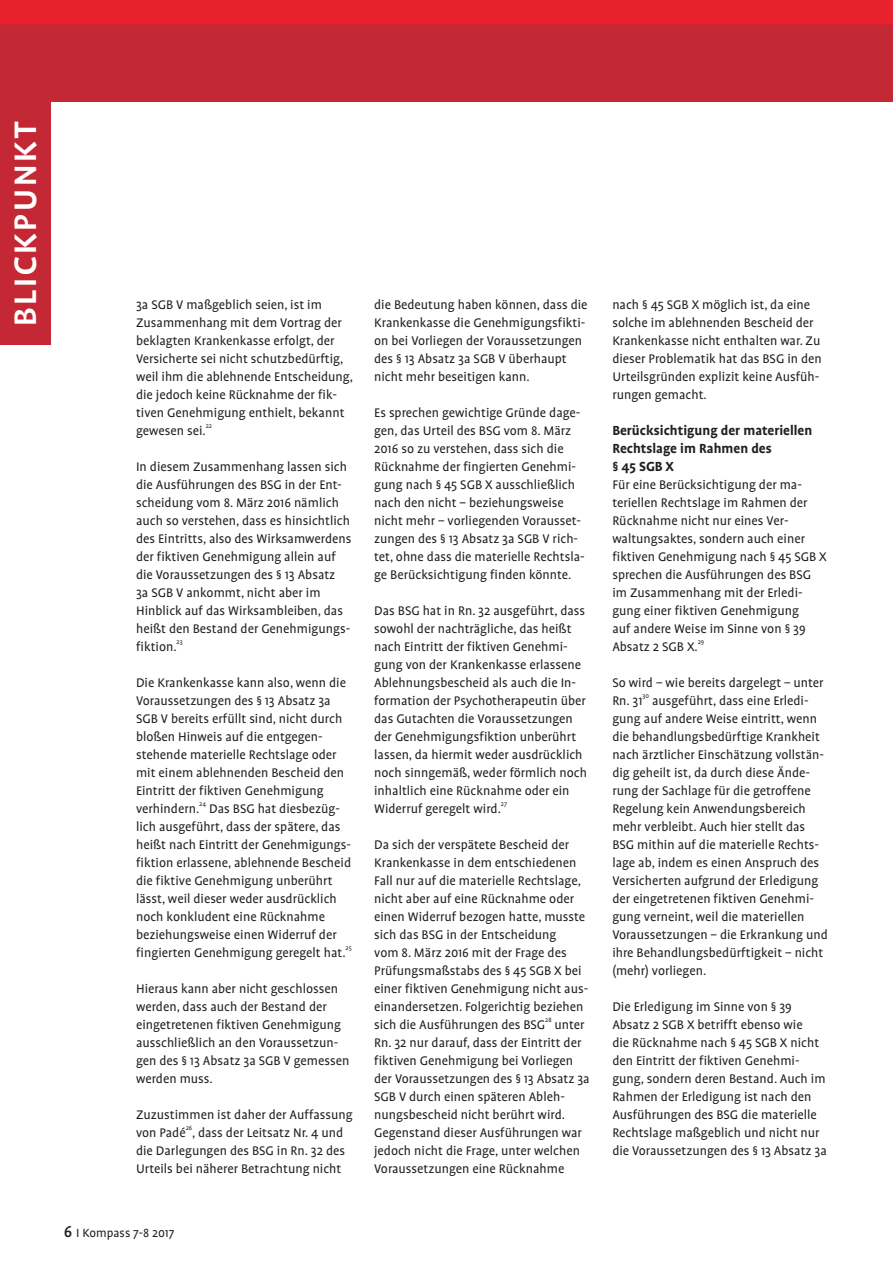
<style>
.page{position:relative;width:893px;height:1263px;background:#fff}
.page>*{position:absolute;margin:0;border:0;box-sizing:border-box;transform-origin:0 0}
.t1{font:500 42px "Profile OT";letter-spacing:.025em;color:#fff}
.t2{font:700 15px/18px "Profile OT";color:#231f20}
.t3{font:14.25px/18px "Profile OT";color:#231f20}
.t4{font:13.5px "Profile OT";color:#231f20}
.t5{font:7.2px "Profile OT";color:#231f20}
.s1{font-weight:500;font-size:18px}
</style>
<div class="page">
<div style="left:0;top:0;width:893px;height:102px;background:#c32834"></div>
<div style="left:0;top:90px;width:51px;height:255px;background:#c32834"></div>
<div style="left:0;top:0;width:893px;height:24px;background:#e8212f"></div>
<h1 class="t1" style="left:1px;top:327px;width:207px;rotate:-90deg">blickpunkt</h1>
<p class="t3" style="left:136px;top:296px;width:219px">3a SGB V maßgeblich seien, ist im Zusammenhang mit dem Vortrag der beklagten Krankenkasse erfolgt, der Versicherte sei nicht schutzbedürftig, weil ihm die ablehnende Entscheidung, die jedoch keine Rücknahme der fik&shy;tiven Genehmigung enthielt, bekannt gewesen sei.</p>
<p class="t5" style="left:206px;top:422px;width:8px">22</p>
<p class="t3" style="left:136px;top:458px;width:217px">In diesem Zusammenhang lassen sich die Ausführungen des BSG in der Ent&shy;scheidung vom 8. März 2016 nämlich auch so verstehen, dass es hinsichtlich des Eintritts, also des Wirksamwerdens der fiktiven Genehmigung allein auf die Voraussetzungen des § 13 Absatz<br>3a SGB V ankommt, nicht aber im Hinblick auf das Wirksambleiben, das heißt den Bestand der Genehmigungs&shy;fiktion.</p>
<p class="t5" style="left:177px;top:638px;width:8px">23</p>
<p class="t3" style="left:136px;top:674px;width:212px">Die Krankenkasse kann also, wenn die Voraussetzungen des § 13 Absatz 3a SGB V bereits erfüllt sind, nicht durch bloßen Hinweis auf die entgegen&shy;stehende materielle Rechtslage oder mit einem ablehnenden Bescheid den Eintritt der fiktiven Genehmigung verhindern.</p>
<p class="t5" style="left:199px;top:800px;width:8px">24</p>
<p class="t3" style="left:136px;top:800px;width:217px;text-indent:73px">Das BSG hat diesbezüg&shy;lich ausgeführt, dass der spätere, das heißt nach Eintritt der Genehmigungs&shy;fiktion erlassene, ablehnende Bescheid die fiktive Genehmigung unberührt lässt, weil dieser weder ausdrücklich noch konkludent eine Rücknahme beziehungsweise einen Widerruf der fingierten Genehmigung geregelt hat.</p>
<p class="t5" style="left:346px;top:944px;width:8px">25</p>
<p class="t3" style="left:136px;top:980px;width:215px">Hieraus kann aber nicht geschlossen werden, dass auch der Bestand der eingetretenen fiktiven Genehmigung ausschließlich an den Voraussetzun&shy;gen des § 13 Absatz 3a SGB V gemessen werden muss.</p>
<p class="t3" style="left:136px;top:1106px;width:218px">Zuzustimmen ist daher der Auffassung von Padé</p>
<p class="t5" style="left:186px;top:1124px;width:8px">26</p>
<p class="t3" style="left:136px;top:1124px;width:210px;text-indent:56px">, dass der Leitsatz Nr. 4 und die Darlegungen des BSG in Rn. 32 des<br>Urteils bei näherer Betrachtung nicht</p>
<p class="t4" style="left:64px;top:1225px;width:112px"><span class="s1">6</span> I Kompass 7-8 2017</p>
<p class="t3" style="left:374px;top:296px;width:215px">die Bedeutung haben können, dass die Krankenkasse die Genehmigungsfikti&shy;on bei Vorliegen der Voraussetzungen des § 13 Absatz 3a SGB V überhaupt nicht mehr beseitigen kann.</p>
<p class="t3" style="left:374px;top:404px;width:212px">Es sprechen gewichtige Gründe dage&shy;gen, das Urteil des BSG vom 8. März 2016 so zu verstehen, dass sich die Rücknahme der fingierten Genehmi&shy;gung nach § 45 SGB X ausschließlich nach den nicht – beziehungsweise nicht mehr – vorliegenden Vorausset&shy;zungen des § 13 Absatz 3a SGB V rich&shy;tet, ohne dass die materielle Rechtsla&shy;ge Berücksichtigung finden könnte.</p>
<p class="t3" style="left:374px;top:602px;width:214px">Das BSG hat in Rn. 32 ausgeführt, dass sowohl der nachträgliche, das heißt nach Eintritt der fiktiven Genehmi&shy;gung von der Krankenkasse erlassene Ablehnungsbescheid als auch die In&shy;formation der Psychotherapeutin über das Gutachten die Voraussetzungen der Genehmigungsfiktion unberührt lassen, da hiermit weder ausdrücklich noch sinngemäß, weder förmlich noch inhaltlich eine Rücknahme oder ein Widerruf geregelt wird.</p>
<p class="t5" style="left:501px;top:800px;width:8px">27</p>
<p class="t3" style="left:374px;top:836px;width:216px">Da sich der verspätete Bescheid der Krankenkasse in dem entschiedenen Fall nur auf die materielle Rechtslage, nicht aber auf eine Rücknahme oder einen Widerruf bezogen hatte, musste sich das BSG in der Entscheidung<br>vom 8. März 2016 mit der Frage des Prüfungsmaßstabs des § 45 SGB X bei einer fiktiven Genehmigung nicht aus&shy;einandersetzen. Folgerichtig beziehen sich die Ausführungen des BSG</p>
<p class="t5" style="left:545px;top:1016px;width:8px">28</p>
<p class="t3" style="left:374px;top:1016px;width:217px;text-indent:180px">unter<br>Rn. 32 nur darauf, dass der Eintritt der fiktiven Genehmigung bei Vorliegen der Voraussetzungen des § 13 Absatz 3a<br>SGB V durch einen späteren Ableh&shy;nungsbescheid nicht berührt wird.<br>Gegenstand dieser Ausführungen war jedoch nicht die Frage, unter welchen<br>Voraussetzungen eine Rücknahme</p>
<p class="t3" style="left:612px;top:296px;width:211px">nach § 45 SGB X möglich ist, da eine solche im ablehnenden Bescheid der Krankenkasse nicht enthalten war. Zu dieser Problematik hat das BSG in den Urteilsgründen explizit keine Ausfüh&shy;rungen gemacht.</p>
<p class="t2" style="left:612px;top:422px;width:201px">Berücksichtigung der materiellen<br>Rechtslage im Rahmen des<br>§ 45 SGB X</p>
<p class="t3" style="left:612px;top:476px;width:216px">Für eine Berücksichtigung der ma&shy;teriellen Rechtslage im Rahmen der<br>Rücknahme nicht nur eines Ver&shy;waltungsaktes, sondern auch einer fiktiven Genehmigung nach § 45 SGB X sprechen die Ausführungen des BSG im Zusammenhang mit der Erledi&shy;gung einer fiktiven Genehmigung<br>auf andere Weise im Sinne von § 39<br>Absatz 2 SGB X.</p>
<p class="t5" style="left:698px;top:638px;width:8px">29</p>
<p class="t3" style="left:612px;top:674px;width:213px">So wird – wie bereits dargelegt – unter<br>Rn. 31</p>
<p class="t5" style="left:642px;top:692px;width:8px">30</p>
<p class="t3" style="left:612px;top:692px;width:217px;text-indent:40px">ausgeführt, dass eine Erledi&shy;gung auf andere Weise eintritt, wenn die behandlungsbedürftige Krankheit nach ärztlicher Einschätzung vollstän&shy;dig geheilt ist, da durch diese Ände&shy;rung der Sachlage für die getroffene Regelung kein Anwendungsbereich mehr verbleibt. Auch hier stellt das BSG mithin auf die materielle Rechts&shy;lage ab, indem es einen Anspruch des Versicherten aufgrund der Erledigung der eingetretenen fiktiven Genehmi&shy;gung verneint, weil die materiellen Voraussetzungen – die Erkrankung und ihre Behandlungsbedürftigkeit – nicht (mehr) vorliegen.</p>
<p class="t3" style="left:612px;top:998px;width:216px">Die Erledigung im Sinne von § 39<br>Absatz 2 SGB X betrifft ebenso wie<br>die Rücknahme nach § 45 SGB X nicht den Eintritt der fiktiven Genehmi&shy;gung, sondern deren Bestand. Auch im Rahmen der Erledigung ist nach den Ausführungen des BSG die materielle Rechtslage maßgeblich und nicht nur die Voraussetzungen des § 13 Absatz 3a</p>
</div>
